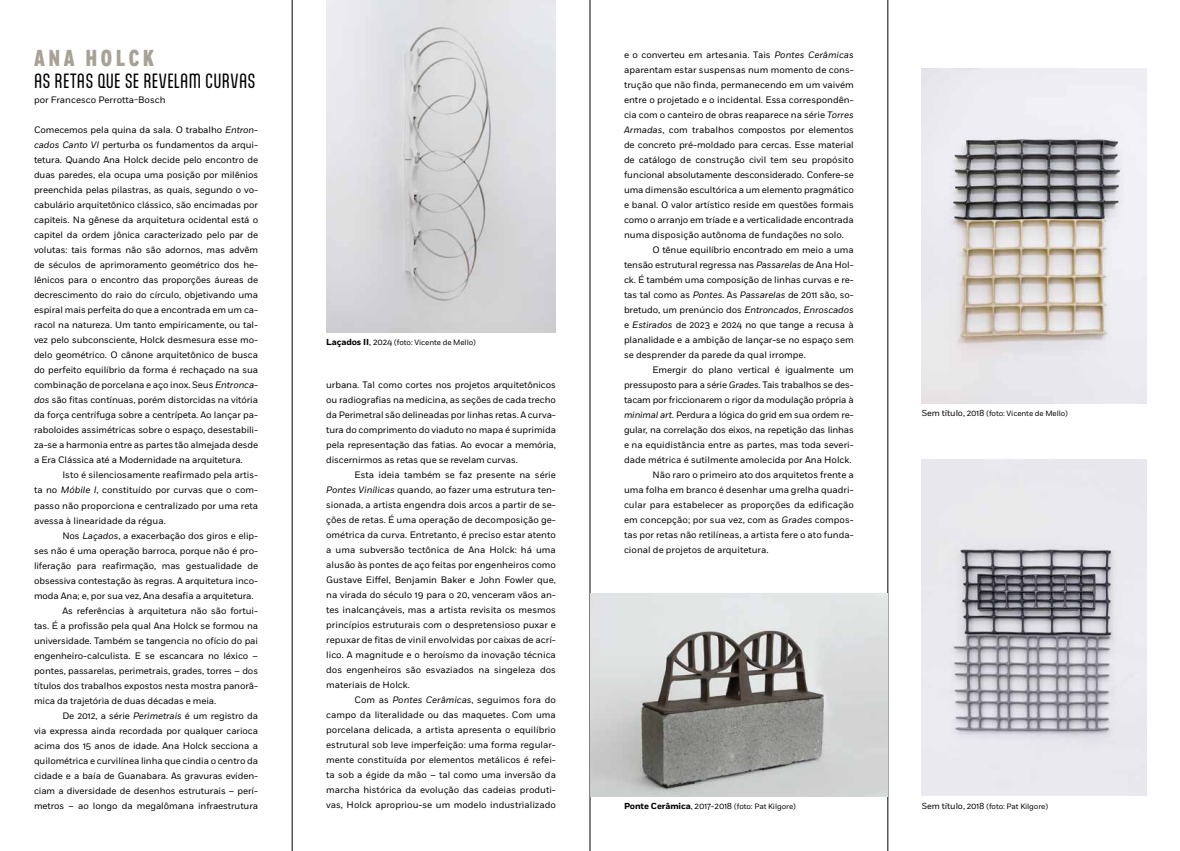
<style>
.page{position:relative;width:1180px;height:851px;background:#fff}
.page>*{position:absolute;margin:0;border:0;box-sizing:border-box;transform-origin:0 0}
.t1{font:800 23px "Fort X Cond";letter-spacing:.17em;color:#a8a296}
.t2{font:17.5px "Aptly";letter-spacing:.01em;color:#000}
.t3{font:9.3px/15px "Fort";letter-spacing:-.01em;color:#000;text-align:justify}
.t4{font:7.7px "Fort";letter-spacing:-.01em;color:#000}
.s1{font-style:italic}
.s2{font-weight:700;font-size:8.7px}
.s3{font-size:8.7px}
</style>
<div class="page">
<hr style="left:292px;top:0;width:1px;height:850px;background:#000">
<hr style="left:589px;top:0;width:1px;height:850px;background:#000">
<hr style="left:887px;top:0;width:1px;height:850px;background:#000">
<img style="left:326px;top:0;width:230px;height:332px">
<img style="left:590px;top:593px;width:297px;height:203px">
<img style="left:921px;top:68px;width:224px;height:336px">
<img style="left:921px;top:459px;width:224px;height:336px">
<h1 class="t1" style="left:34px;top:44px;width:121px">ANA HOLCK</h1>
<h2 class="t2" style="left:34px;top:70px;width:223px">AS RETAS QUE SE REVELAM CURVAS</h2>
<p class="t3" style="left:34px;top:93px;width:133px">por Francesco Perrotta-Bosch</p>
<p class="t3" style="left:34px;top:123px;width:225px">Comecemos pela quina da sala. O trabalho <span class="s1">Entron&shy;cados Canto VI</span> perturba os fundamentos da arqui&shy;tetura. Quando Ana Holck decide pelo encontro de duas paredes, ela ocupa uma posição por milênios preenchida pelas pilastras, as quais, segundo o vo&shy;cabulário arquitetônico clássico, são encimadas por capiteis. Na gênese da arquitetura ocidental está o capitel da ordem jônica caracterizado pelo par de volutas: tais formas não são adornos, mas advêm de séculos de aprimoramento geométrico dos he&shy;lênicos para o encontro das proporções áureas de decrescimento do raio do círculo, objetivando uma espiral mais perfeita do que a encontrada em um ca&shy;racol na natureza. Um tanto empiricamente, ou tal&shy;vez pelo subconsciente, Holck desmesura esse mo&shy;delo geométrico. O cânone arquitetônico de busca do perfeito equilíbrio da forma é rechaçado na sua combinação de porcelana e aço inox. Seus <span class="s1">Entronca&shy;dos</span> são fitas contínuas, porém distorcidas na vitória da força centrífuga sobre a centrípeta. Ao lançar pa&shy;raboloides assimétricas sobre o espaço, desestabili&shy;za-se a harmonia entre as partes tão almejada desde a Era Clássica até a Modernidade na arquitetura.</p>
<p class="t3" style="left:34px;top:468px;width:225px;text-indent:28px">Isto é silenciosamente reafirmado pela artis&shy;ta no <span class="s1">Móbile I</span>, constituído por curvas que o com&shy;passo não proporciona e centralizado por uma reta avessa à linearidade da régua.</p>
<p class="t3" style="left:62px;top:528px;width:197px">Nos <span class="s1">Laçados</span>, a exacerbação dos giros e elip-</p>
<p class="t3" style="left:34px;top:543px;width:225px">ses não é uma operação barroca, porque não é pro-</p>
<p class="t3" style="left:34px;top:558px;width:225px">liferação para reafirmação, mas gestualidade de</p>
<p class="t3" style="left:34px;top:573px;width:225px">obsessiva contestação às regras. A arquitetura inco-</p>
<p class="t3" style="left:34px;top:588px;width:221px">moda Ana; e, por sua vez, Ana desafia a arquitetura.</p>
<p class="t3" style="left:62px;top:603px;width:197px">As referências à arquitetura não são fortui-</p>
<p class="t3" style="left:34px;top:618px;width:225px">tas. É a profissão pela qual Ana Holck se formou na</p>
<p class="t3" style="left:34px;top:633px;width:225px">universidade. Também se tangencia no ofício do pai</p>
<p class="t3" style="left:34px;top:648px;width:225px">engenheiro-calculista. E se escancara no léxico –</p>
<p class="t3" style="left:34px;top:663px;width:225px">pontes, passarelas, perimetrais, grades, torres – dos</p>
<p class="t3" style="left:34px;top:678px;width:225px">títulos dos trabalhos expostos nesta mostra panorâ-</p>
<p class="t3" style="left:34px;top:693px;width:184px">mica da trajetória de duas décadas e meia.</p>
<p class="t3" style="left:62px;top:708px;width:197px">De 2012, a série <span class="s1">Perimetrais</span> é um registro da</p>
<p class="t3" style="left:34px;top:723px;width:225px">via expressa ainda recordada por qualquer carioca</p>
<p class="t3" style="left:34px;top:738px;width:225px">acima dos 15 anos de idade. Ana Holck secciona a</p>
<p class="t3" style="left:34px;top:753px;width:225px">quilométrica e curvilínea linha que cindia o centro da</p>
<p class="t3" style="left:34px;top:768px;width:225px">cidade e a baía de Guanabara. As gravuras eviden-</p>
<p class="t3" style="left:34px;top:783px;width:225px">ciam a diversidade de desenhos estruturais – perí-</p>
<p class="t3" style="left:34px;top:798px;width:225px">metros – ao longo da megalômana infraestrutura</p>
<p class="t4" style="left:326px;top:337px;width:151px"><span class="s2">Laçados II</span><span class="s3">, 2024</span> (foto: Vicente de Mello)</p>
<p class="t3" style="left:326px;top:377px;width:231px">urbana. Tal como cortes nos projetos arquitetônicos ou radiografias na medicina, as seções de cada trecho da Perimetral são delineadas por linhas retas. A curva&shy;tura do comprimento do viaduto no mapa é suprimida pela representação das fatias. Ao evocar a memória, discernirmos as retas que se revelam curvas.</p>
<p class="t3" style="left:326px;top:467px;width:231px;text-indent:28px">Esta ideia também se faz presente na série <span class="s1">Pontes Vinílicas</span> quando, ao fazer uma estrutura ten&shy;sionada, a artista engendra dois arcos a partir de se&shy;ções de retas. É uma operação de decomposição ge&shy;ométrica da curva. Entretanto, é preciso estar atento a uma subversão tectônica de Ana Holck: há uma alusão às pontes de aço feitas por engenheiros como Gustave Eiffel, Benjamin Baker e John Fowler que, na virada do século 19 para o 20, venceram vãos an&shy;tes inalcançáveis, mas a artista revisita os mesmos princípios estruturais com o despretensioso puxar e repuxar de fitas de vinil envolvidas por caixas de acrí&shy;lico. A magnitude e o heroísmo da inovação técnica dos engenheiros são esvaziados na singeleza dos materiais de Holck.</p>
<p class="t3" style="left:326px;top:692px;width:231px;text-indent:28px">Com as <span class="s1">Pontes Cerâmicas</span>, seguimos fora do campo da literalidade ou das maquetes. Com uma porcelana delicada, a artista apresenta o equilíbrio estrutural sob leve imperfeição: uma forma regular&shy;mente constituída por elementos metálicos é refei&shy;ta sob a égide da mão – tal como uma inversão da marcha histórica da evolução das cadeias produti&shy;vas, Holck apropriou-se um modelo industrializado</p>
<p class="t3" style="left:624px;top:47px;width:231px">e o converteu em artesania. Tais <span class="s1">Pontes Cerâmicas </span>aparentam estar suspensas num momento de cons&shy;trução que não finda, permanecendo em um vaivém entre o projetado e o incidental. Essa correspondên&shy;cia com o canteiro de obras reaparece na série <span class="s1">Torres Armadas</span>, com trabalhos compostos por elementos de concreto pré-moldado para cercas. Esse material de catálogo de construção civil tem seu propósito funcional absolutamente desconsiderado. Confere-se uma dimensão escultórica a um elemento pragmático e banal. O valor artístico reside em questões formais como o arranjo em tríade e a verticalidade encontrada numa disposição autônoma de fundações no solo.</p>
<p class="t3" style="left:624px;top:242px;width:231px;text-indent:28px">O tênue equilíbrio encontrado em meio a uma tensão estrutural regressa nas <span class="s1">Passarelas</span> de Ana Hol&shy;ck. É também uma composição de linhas curvas e re&shy;tas tal como as <span class="s1">Pontes</span>. As <span class="s1">Passarelas</span> de 2011 são, so&shy;bretudo, um prenúncio dos <span class="s1">Entroncados</span>, <span class="s1">Enroscados </span>e <span class="s1">Estirados</span> de 2023 e 2024 no que tange a recusa à planalidade e a ambição de lançar-se no espaço sem se desprender da parede da qual irrompe.</p>
<p class="t3" style="left:652px;top:362px;width:203px">Emergir do plano vertical é igualmente um</p>
<p class="t3" style="left:624px;top:377px;width:231px">pressuposto para a série <span class="s1">Grades</span>. Tais trabalhos se des-</p>
<p class="t3" style="left:624px;top:392px;width:231px">tacam por friccionarem o rigor da modulação própria à</p>
<p class="t3" style="left:624px;top:407px;width:231px"><span class="s1">minimal art</span>. Perdura a lógica do grid em sua ordem re-</p>
<p class="t3" style="left:624px;top:422px;width:231px">gular, na correlação dos eixos, na repetição das linhas</p>
<p class="t3" style="left:624px;top:437px;width:231px">e na equidistância entre as partes, mas toda severi-</p>
<p class="t3" style="left:624px;top:452px;width:229px">dade métrica é sutilmente amolecida por Ana Holck.</p>
<p class="t3" style="left:652px;top:467px;width:203px">Não raro o primeiro ato dos arquitetos frente a</p>
<p class="t3" style="left:624px;top:482px;width:231px">uma folha em branco é desenhar uma grelha quadri-</p>
<p class="t3" style="left:624px;top:497px;width:231px">cular para estabelecer as proporções da edificação</p>
<p class="t3" style="left:624px;top:512px;width:231px">em concepção; por sua vez, com as <span class="s1">Grades</span> compos-</p>
<p class="t3" style="left:624px;top:527px;width:231px">tas por retas não retilíneas, a artista fere o ato funda-</p>
<p class="t3" style="left:624px;top:542px;width:146px">cional de projetos de arquitetura.</p>
<p class="t4" style="left:624px;top:801px;width:173px"><span class="s2">Ponte Cerâmica</span><span class="s3">, 2017-2018</span> (foto: Pat Kilgore)</p>
<p class="t4" style="left:921px;top:409px;width:147px"><span class="s3">Sem título, 2018</span> (foto: Vicente de Mello)</p>
<p class="t4" style="left:921px;top:801px;width:128px"><span class="s3">Sem título, 2018</span> (foto: Pat Kilgore)</p>
</div>
